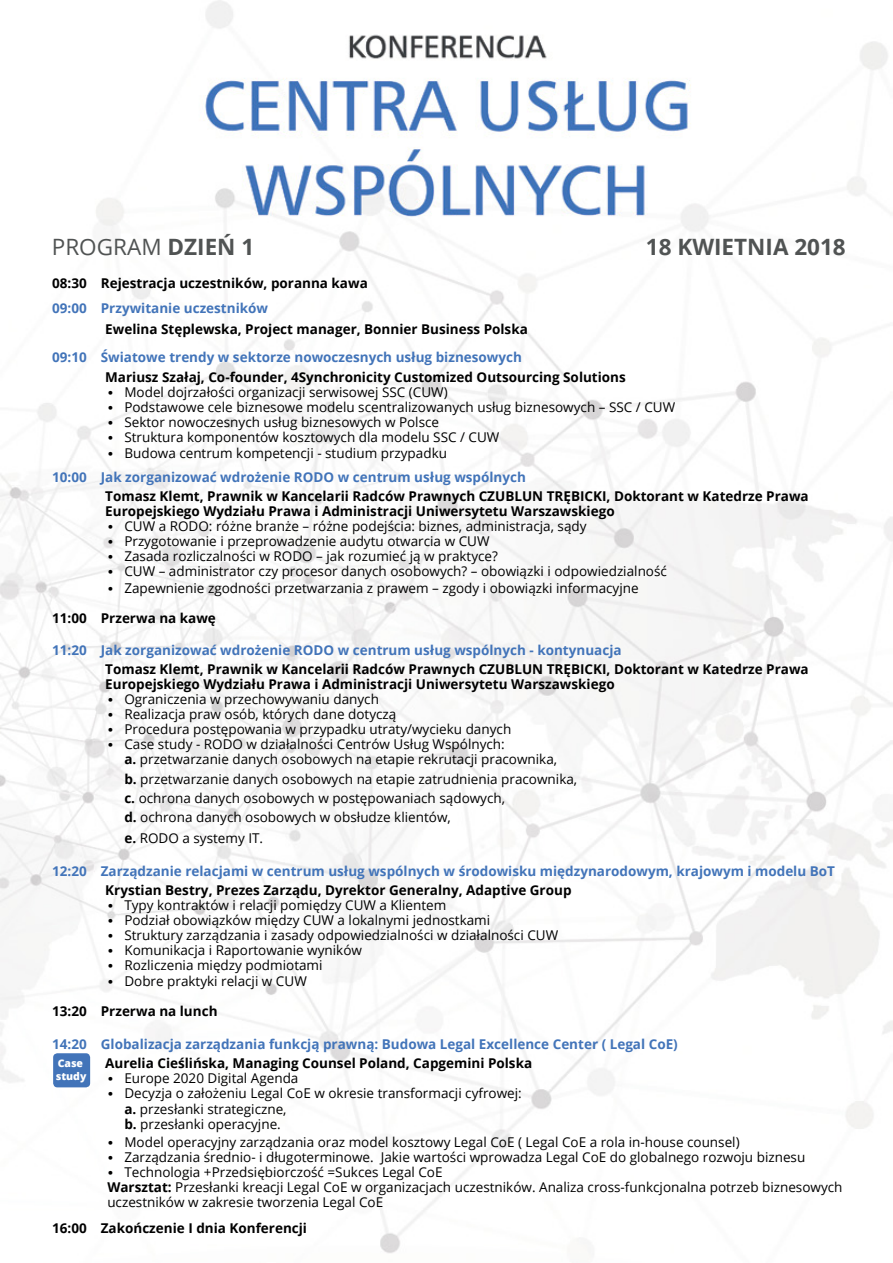
<style>
.page{position:relative;width:893px;height:1263px;background:#fff}
.page>*{position:absolute;margin:0;border:0;box-sizing:border-box;transform-origin:0 0}
.t1{font:700 22.5px "Open Sans";color:#505353}
.t2{font:22.5px "Open Sans";color:#505353}
.t3{font:13.5px/15px "Open Sans";color:#000}
.t4{font:700 13.5px/15px "Open Sans";color:#000}
.t5{font:700 13.5px/24px "Open Sans";color:#4274b9}
.t6{font:800 10.5px/12.6px "Open Sans";color:#fff}
.s1{font-weight:700}
.s2{font-family:"PT Serif"}
.s3{font-family:"PT Serif";font-weight:400;color:#000}
.s4{font-weight:400;color:#000}
</style>
<div class="page">
<img style="left:0;top:0;width:893px;height:1253px">
<div style="left:53px;top:1053px;width:37px;height:34px;background:#4274b9;border-radius:4px"></div>
<h1 class="t2" style="left:52px;top:232px;width:204px">PROGRAM <span class="s1">DZIEŃ 1</span></h1>
<h1 class="t1" style="left:646px;top:231px;width:201px">18 KWIETNIA 2018</h1>
<p class="t4" style="left:52px;top:275px;width:317px">08:30 Rejestracja uczestników, poranna kawa</p>
<p class="t5" style="left:52px;top:296px;width:217px">09:00 Przywitanie uczestników</p>
<p class="t4" style="left:105px;top:321px;width:424px">Ewelina Stęplewska, Project manager, Bonnier Business Polska</p>
<p class="t5" style="left:52px;top:345px;width:471px">09:10 Światowe trendy w sektorze nowoczesnych usług biznesowych</p>
<p class="t4" style="left:105px;top:369px;width:522px">Mariusz Szałaj, Co-founder, 4Synchronicity Customized Outsourcing Solutions</p>
<p class="t3" style="left:107px;top:384px;width:342px"><span class="s2">•</span> Model dojrzałości organizacji serwisowej SSC (CUW)</p>
<p class="t3" style="left:107px;top:399px;width:569px"><span class="s2">•</span> Podstawowe cele biznesowe modelu scentralizowanych usług biznesowych – SSC / CUW</p>
<p class="t3" style="left:107px;top:414px;width:333px"><span class="s2">•</span> Sektor nowoczesnych usług biznesowych w Polsce</p>
<p class="t3" style="left:107px;top:429px;width:394px"><span class="s2">•</span> Struktura komponentów kosztowych dla modelu SSC / CUW</p>
<p class="t5" style="left:52px;top:441px;width:475px;text-indent:55px"><span class="s3">•</span> <span class="s4">Budowa centrum kompetencji - studium przypadku<br></span>10:00 Jak zorganizować wdrożenie RODO w centrum usług wspólnych</p>
<p class="t4" style="left:105px;top:489px;width:705px">Tomasz Klemt, Prawnik w Kancelarii Radców Prawnych CZUBLUN TRĘBICKI, Doktorant w Katedrze Prawa<br>Europejskiego Wydziału Prawa i Administracji Uniwersytetu Warszawskiego</p>
<p class="t3" style="left:107px;top:519px;width:481px"><span class="s2">•</span> CUW a RODO: różne branże – różne podejścia: biznes, administracja, sądy</p>
<p class="t3" style="left:107px;top:534px;width:384px"><span class="s2">•</span> Przygotowanie i przeprowadzenie audytu otwarcia w CUW</p>
<p class="t3" style="left:107px;top:549px;width:392px"><span class="s2">•</span> Zasada rozliczalności w RODO – jak rozumieć ją w praktyce?</p>
<p class="t3" style="left:107px;top:564px;width:561px"><span class="s2">•</span> CUW – administrator czy procesor danych osobowych? – obowiązki i odpowiedzialność</p>
<p class="t3" style="left:107px;top:580px;width:533px"><span class="s2">•</span> Zapewnienie zgodności przetwarzania z prawem – zgody i obowiązki informacyjne</p>
<p class="t4" style="left:52px;top:610px;width:165px">11:00 Przerwa na kawę</p>
<p class="t5" style="left:52px;top:638px;width:571px">11:20 Jak zorganizować wdrożenie RODO w centrum usług wspólnych - kontynuacja</p>
<p class="t4" style="left:105px;top:662px;width:705px">Tomasz Klemt, Prawnik w Kancelarii Radców Prawnych CZUBLUN TRĘBICKI, Doktorant w Katedrze Prawa<br>Europejskiego Wydziału Prawa i Administracji Uniwersytetu Warszawskiego</p>
<p class="t3" style="left:107px;top:692px;width:273px"><span class="s2">•</span> Ograniczenia w przechowywaniu danych</p>
<p class="t3" style="left:107px;top:707px;width:291px"><span class="s2">•</span> Realizacja praw osób, których dane dotyczą</p>
<p class="t3" style="left:107px;top:722px;width:405px"><span class="s2">•</span> Procedura postępowania w przypadku utraty/wycieku danych</p>
<p class="t3" style="left:124px;top:737px;width:434px;text-indent:-17px"><span class="s2">•</span> Case study - RODO w działalności Centrów Usług Wspólnych:<br><span class="s1">a.</span> przetwarzanie danych osobowych na etapie rekrutacji pracownika,</p>
<p class="t3" style="left:124px;top:769px;width:454px;line-height:19.2px"><span class="s1">b.</span> przetwarzanie danych osobowych na etapie zatrudnienia pracownika, <span class="s1">c.</span> ochrona danych osobowych w postępowaniach sądowych,<br><span class="s1">d.</span> ochrona danych osobowych w obsłudze klientów,</p>
<p class="t3" style="left:124px;top:830px;width:140px"><span class="s1">e.</span> RODO a systemy IT.</p>
<p class="t5" style="left:52px;top:858px;width:784px">12:20 Zarządzanie relacjami w centrum usług wspólnych w środowisku międzynarodowym, krajowym i modelu BoT</p>
<p class="t4" style="left:105px;top:882px;width:468px">Krystian Bestry, Prezes Zarządu, Dyrektor Generalny, Adaptive Group</p>
<p class="t3" style="left:107px;top:897px;width:341px"><span class="s2">•</span> Typy kontraktów i relacji pomiędzy CUW a Klientem</p>
<p class="t3" style="left:107px;top:912px;width:384px"><span class="s2">•</span> Podział obowiązków między CUW a lokalnymi jednostkami</p>
<p class="t3" style="left:107px;top:927px;width:452px"><span class="s2">•</span> Struktury zarządzania i zasady odpowiedzialności w działalności CUW</p>
<p class="t3" style="left:107px;top:942px;width:256px"><span class="s2">•</span> Komunikacja i Raportowanie wyników</p>
<p class="t3" style="left:107px;top:957px;width:217px"><span class="s2">•</span> Rozliczenia między podmiotami</p>
<p class="t3" style="left:107px;top:973px;width:201px"><span class="s2">•</span> Dobre praktyki relacji w CUW</p>
<p class="t4" style="left:52px;top:1003px;width:167px">13:20 Przerwa na lunch</p>
<p class="t5" style="left:52px;top:1031px;width:627px">14:20 Globalizacja zarządzania funkcją prawną: Budowa Legal Excellence Center ( Legal CoE)</p>
<p class="t4" style="left:105px;top:1055px;width:428px">Aurelia Cieślińska, Managing Counsel Poland, Capgemini Polska</p>
<p class="t3" style="left:107px;top:1070px;width:193px"><span class="s2">•</span> Europe 2020 Digital Agenda</p>
<p class="t3" style="left:124px;top:1084px;width:399px;line-height:16.5px;text-indent:-17px"><span class="s2">•</span> Decyzja o założeniu Legal CoE w okresie transformacji cyfrowej: <span class="s1">a.</span> przesłanki strategiczne,</p>
<p class="t3" style="left:124px;top:1116px;width:158px"><span class="s1">b.</span> przesłanki operacyjne.</p>
<p class="t3" style="left:107px;top:1134px;width:634px"><span class="s2">•</span> Model operacyjny zarządzania oraz model kosztowy Legal CoE ( Legal CoE a rola in-house counsel)</p>
<p class="t3" style="left:107px;top:1149px;width:699px"><span class="s2">•</span> Zarządzania średnio- i długoterminowe. Jakie wartości wprowadza Legal CoE do globalnego rozwoju biznesu</p>
<p class="t3" style="left:107px;top:1164px;width:737px"><span class="s2">•</span> Technologia +Przedsiębiorczość =Sukces Legal CoE<br><span class="s1">Warsztat:</span> Przesłanki kreacji Legal CoE w organizacjach uczestników. Analiza cross-funkcjonalna potrzeb biznesowych uczestników w zakresie tworzenia Legal CoE</p>
<p class="t4" style="left:52px;top:1220px;width:256px">16:00 Zakończenie I dnia Konferencji</p>
<p class="t6" style="left:56px;top:1057px;width:32px">Case study</p>
</div>
